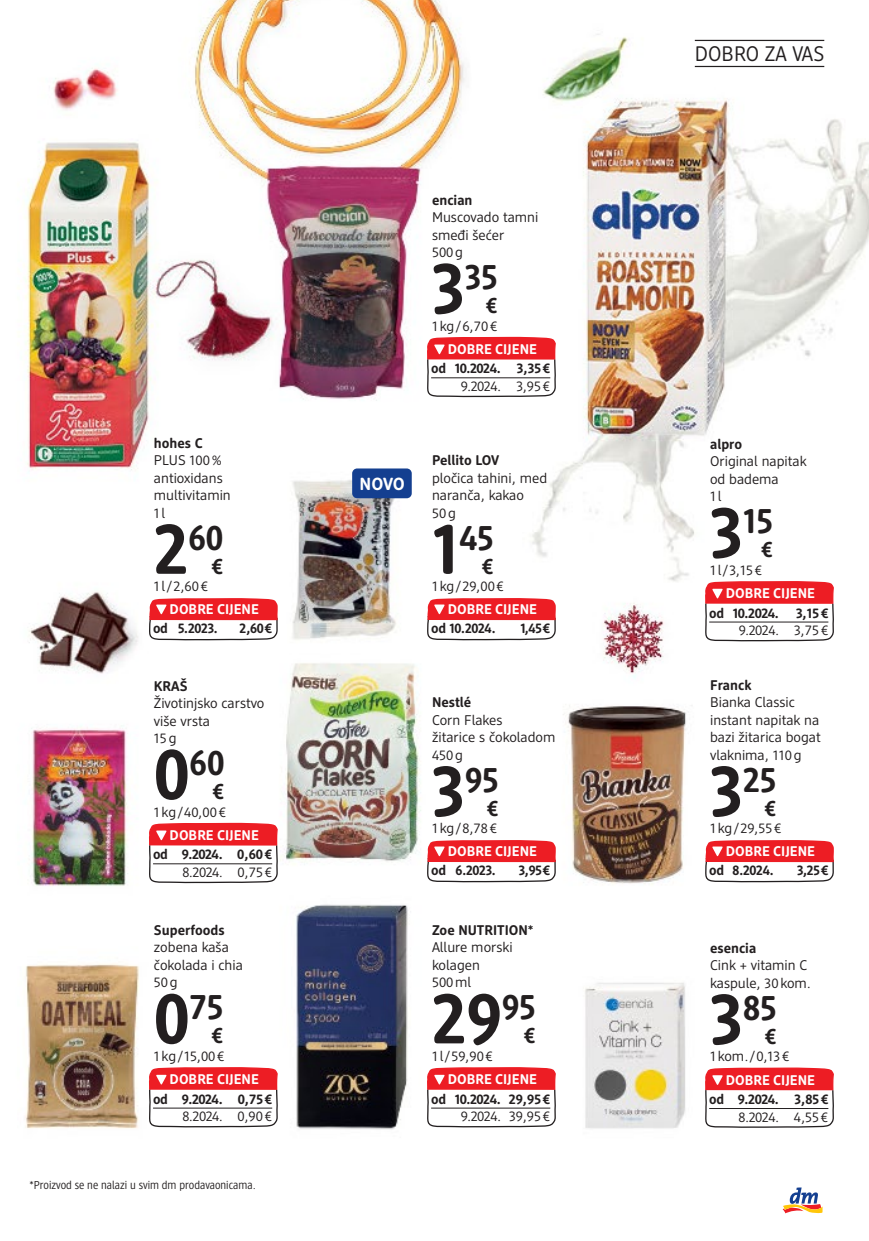
<style>
.page{position:relative;width:869px;height:1241px;background:#fff}
.page>*{position:absolute;margin:0;border:0;box-sizing:border-box;transform-origin:0 0}
.t1{font:700 72.8px "DM Brand 4.4";color:#231f20}
.t2{font:700 35.7px "DM Brand 4.4";color:#231f20}
.t3{font:700 22.4px "DM Brand 4.4";color:#231f20}
.t4{font:21px "DM Brand 4.4";letter-spacing:.005em;color:#231f20}
.t5{font:700 17.5px "DM Support 4.4";color:#fff}
.t6{font:14px/17.5px "DM Support 4.4";color:#231f20}
.t7{font:700 14px "DM Support 4.4";color:#231f20}
.t8{font:700 14px "DM Support 4.4";color:#fff}
.t9{font:700 14px "DM Support 4.4";letter-spacing:-.04em;color:#231f20}
.t10{font:11.38px "DM Intelligence 4.4";color:#231f20}
.s1{font-size:72.8px}
</style>
<div class="page">
<img style="left:25px;top:0;width:843px;height:1130px">
<svg style="left:704px;top:580px;width:130px;height:62px"></svg>
<svg style="left:426px;top:336px;width:130px;height:62px"></svg>
<svg style="left:704px;top:1066px;width:130px;height:62px"></svg>
<svg style="left:148px;top:598px;width:130px;height:43px"></svg>
<svg style="left:704px;top:839px;width:130px;height:44px"></svg>
<svg style="left:426px;top:839px;width:130px;height:44px"></svg>
<svg style="left:148px;top:1066px;width:130px;height:62px"></svg>
<svg style="left:148px;top:822px;width:130px;height:61px"></svg>
<svg style="left:426px;top:1066px;width:130px;height:62px"></svg>
<svg style="left:426px;top:598px;width:130px;height:43px"></svg>
<div style="left:352px;top:468px;width:59px;height:30px;background:#143f90;border-radius:5px"></div>
<hr style="left:694px;top:40px;width:129px;height:1px;background:#231f20">
<hr style="left:694px;top:66px;width:129px;height:1px;background:#231f20">
<svg style="left:782px;top:1187px;width:41px;height:27px"></svg>
<p class="t7" style="left:154px;top:434px;width:50px">hohes C</p>
<p class="t6" style="left:154px;top:451px;width:78px">PLUS 100% antioxidans multivitamin<br>1l</p>
<h2 class="t2" style="left:154px;top:514px;width:71px"><span class="s1">2</span>60</h2>
<h3 class="t3" style="left:211px;top:551px;width:13px">€</h3>
<p class="t6" style="left:154px;top:577px;width:56px">1l/2,60€</p>
<p class="t8" style="left:169px;top:600px;width:91px">DOBRE CIJENE</p>
<p class="t7" style="left:153px;top:619px;width:66px">od 5.2023.</p>
<p class="t7" style="left:239px;top:619px;width:34px">2,60€</p>
<p class="t7" style="left:154px;top:676px;width:35px">KRAŠ</p>
<p class="t6" style="left:154px;top:694px;width:112px">Životinjsko carstvo više vrsta<br>15g</p>
<h2 class="t2" style="left:154px;top:740px;width:72px"><span class="s1">0</span>60</h2>
<h3 class="t3" style="left:213px;top:777px;width:13px">€</h3>
<p class="t6" style="left:154px;top:802px;width:74px">1 kg/40,00€</p>
<p class="t8" style="left:169px;top:826px;width:91px">DOBRE CIJENE</p>
<p class="t7" style="left:153px;top:845px;width:121px">od 9.2024. 0,60 €</p>
<p class="t6" style="left:182px;top:862px;width:91px">8.2024. 0,75 €</p>
<p class="t7" style="left:154px;top:920px;width:72px">Superfoods</p>
<p class="t6" style="left:154px;top:938px;width:90px">zobena kaša čokolada i chia<br>50g</p>
<h2 class="t2" style="left:154px;top:984px;width:71px"><span class="s1">0</span>75</h2>
<h3 class="t3" style="left:212px;top:1021px;width:13px">€</h3>
<p class="t6" style="left:154px;top:1046px;width:72px">1 kg/ 15,00€</p>
<p class="t8" style="left:169px;top:1070px;width:91px">DOBRE CIJENE</p>
<p class="t7" style="left:153px;top:1089px;width:121px">od 9.2024. 0,75 €</p>
<p class="t6" style="left:182px;top:1106px;width:91px">8.2024. 0,90 €</p>
<p class="t10" style="left:30px;top:1177px;width:228px">*Proizvod se ne nalazi u svim dm prodavaonicama.</p>
<p class="t5" style="left:359px;top:472px;width:47px">NOVO</p>
<p class="t7" style="left:432px;top:191px;width:42px">encian</p>
<p class="t6" style="left:432px;top:208px;width:108px">Muscovado tamni smeđi šećer<br>500g</p>
<h2 class="t2" style="left:432px;top:254px;width:67px"><span class="s1">3</span>35</h2>
<h3 class="t3" style="left:486px;top:291px;width:13px">€</h3>
<p class="t6" style="left:432px;top:316px;width:67px">1kg/6,70€</p>
<p class="t8" style="left:447px;top:340px;width:91px">DOBRE CIJENE</p>
<p class="t9" style="left:431px;top:359px;width:121px">od 10.2024. 3,35 €</p>
<p class="t6" style="left:460px;top:377px;width:91px">9.2024. 3,95 €</p>
<p class="t7" style="left:432px;top:451px;width:69px">Pellito LOV</p>
<p class="t6" style="left:432px;top:468px;width:117px">pločica tahini, med naranča, kakao<br>50g</p>
<h2 class="t2" style="left:432px;top:514px;width:63px"><span class="s1">1</span>45</h2>
<h3 class="t3" style="left:482px;top:551px;width:13px">€</h3>
<p class="t6" style="left:432px;top:577px;width:73px">1 kg/29,00€</p>
<p class="t8" style="left:447px;top:600px;width:91px">DOBRE CIJENE</p>
<p class="t7" style="left:431px;top:619px;width:66px">od 10.2024.</p>
<p class="t7" style="left:520px;top:619px;width:31px">1,45€</p>
<p class="t7" style="left:432px;top:693px;width:41px">Nestlé</p>
<p class="t6" style="left:432px;top:710px;width:125px">Corn Flakes<br>žitarice s čokoladom<br>450g</p>
<h2 class="t2" style="left:432px;top:756px;width:68px"><span class="s1">3</span>95</h2>
<h3 class="t3" style="left:487px;top:793px;width:13px">€</h3>
<p class="t6" style="left:432px;top:819px;width:67px">1kg/8,78€</p>
<p class="t8" style="left:447px;top:842px;width:91px">DOBRE CIJENE</p>
<p class="t7" style="left:431px;top:861px;width:66px">od 6.2023.</p>
<p class="t7" style="left:518px;top:861px;width:33px">3,95€</p>
<p class="t7" style="left:432px;top:920px;width:103px">Zoe NUTRITION*</p>
<p class="t6" style="left:432px;top:938px;width:82px">Allure morski kolagen<br>500ml</p>
<h1 class="t1" style="left:432px;top:971px;width:105px">29<sup>95</sup></h1>
<h3 class="t3" style="left:524px;top:1021px;width:13px">€</h3>
<p class="t6" style="left:432px;top:1046px;width:62px">1l/59,90€</p>
<p class="t8" style="left:447px;top:1070px;width:91px">DOBRE CIJENE</p>
<p class="t9" style="left:431px;top:1089px;width:121px">od 10.2024. 29,95 €</p>
<p class="t6" style="left:460px;top:1106px;width:91px">9.2024. 39,95 €</p>
<h3 class="t4" style="left:694px;top:40px;width:131px">DOBRO ZA VAS</h3>
<p class="t7" style="left:709px;top:435px;width:34px">alpro</p>
<p class="t6" style="left:709px;top:452px;width:98px">Original napitak od badema<br>1l</p>
<h2 class="t2" style="left:709px;top:498px;width:65px"><span class="s1">3</span>15</h2>
<h3 class="t3" style="left:761px;top:535px;width:13px">€</h3>
<p class="t6" style="left:709px;top:560px;width:54px">1l/3,15€</p>
<p class="t8" style="left:725px;top:584px;width:91px">DOBRE CIJENE</p>
<p class="t9" style="left:708px;top:604px;width:121px">od 10.2024. 3,15 €</p>
<p class="t6" style="left:738px;top:621px;width:91px">9.2024. 3,75 €</p>
<p class="t7" style="left:709px;top:675px;width:43px">Franck</p>
<p class="t6" style="left:709px;top:693px;width:112px">Bianka Classic instant napitak na bazi žitarica bogat vlaknima, 110g</p>
<h2 class="t2" style="left:709px;top:756px;width:68px"><span class="s1">3</span>25</h2>
<h3 class="t3" style="left:764px;top:793px;width:13px">€</h3>
<p class="t6" style="left:709px;top:819px;width:73px">1 kg/29,55€</p>
<p class="t8" style="left:725px;top:842px;width:91px">DOBRE CIJENE</p>
<p class="t7" style="left:708px;top:861px;width:66px">od 8.2024.</p>
<p class="t7" style="left:796px;top:861px;width:33px">3,25€</p>
<p class="t7" style="left:709px;top:938px;width:48px">esencia</p>
<p class="t6" style="left:709px;top:956px;width:102px">Cink + vitamin C kaspule, 30kom.</p>
<h2 class="t2" style="left:709px;top:984px;width:68px"><span class="s1">3</span>85</h2>
<h3 class="t3" style="left:764px;top:1021px;width:13px">€</h3>
<p class="t6" style="left:709px;top:1047px;width:81px">1 kom./0,13€</p>
<p class="t8" style="left:725px;top:1070px;width:91px">DOBRE CIJENE</p>
<p class="t7" style="left:708px;top:1090px;width:121px">od 9.2024. 3,85 €</p>
<p class="t6" style="left:738px;top:1107px;width:91px">8.2024. 4,55 €</p>
</div>
